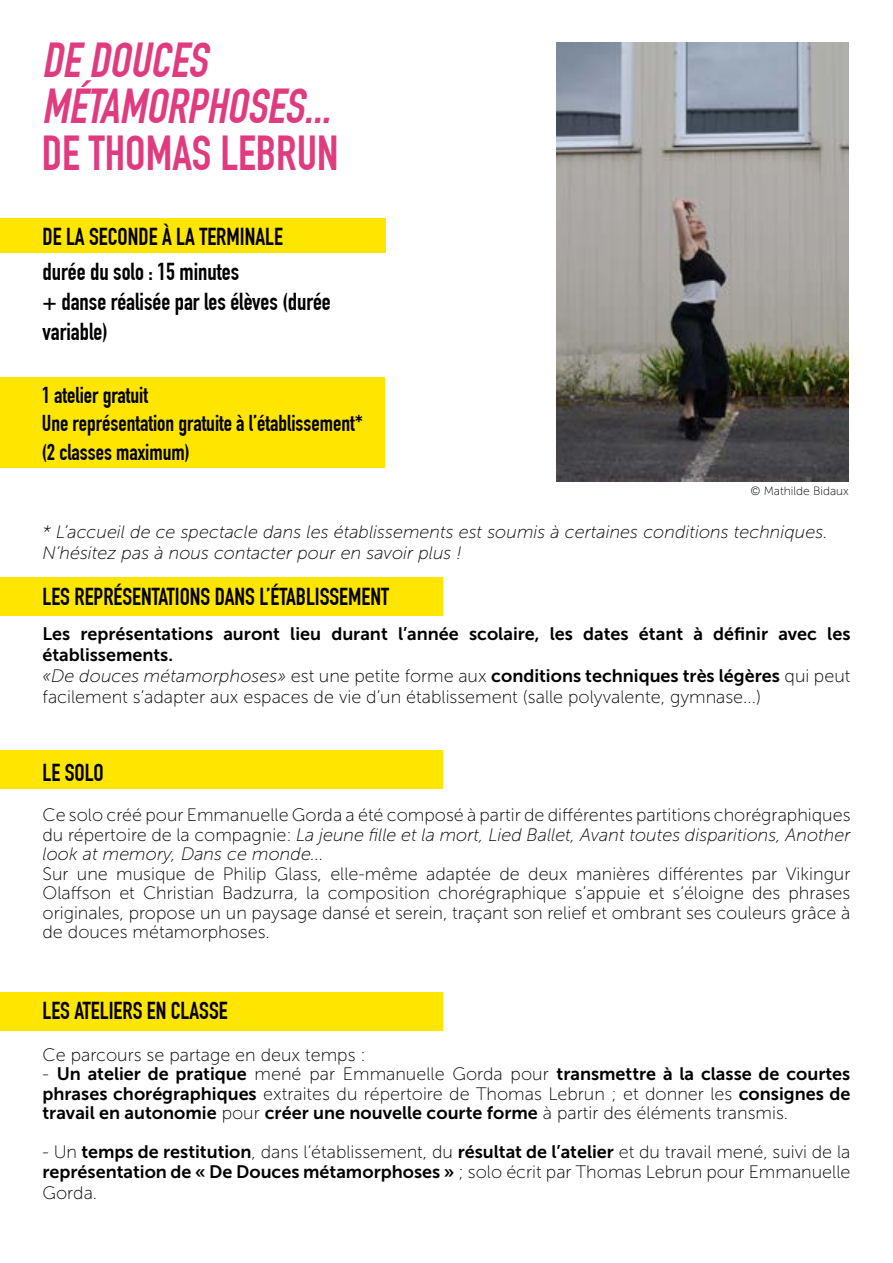
<style>
.page{position:relative;width:893px;height:1263px;background:#fff}
.page>*{position:absolute;margin:0;border:0;box-sizing:border-box;transform-origin:0 0}
.t1{font:italic 700 48px/46.5px "DIN Condensed";color:#e03b7f}
.t2{font:700 48px "DIN Condensed";color:#e03b7f}
.t3{font:700 24px/30px "DIN Condensed";color:#000}
.t4{font:700 22.5px/28.5px "DIN Condensed";color:#000}
.t5{font:18px/19.5px "Museo Sans 100";color:#000;text-align:justify}
.t6{font:18px/21px "Museo Sans 700";color:#000}
.t7{font:italic 18px/21px "Museo Sans 100";color:#000}
.t8{font:12px "Museo Sans 100";color:#000}
.s1{font-family:"Museo Sans 100";font-style:italic}
.s2{font-family:"Museo Sans 100"}
.s3{font-style:italic}
.s4{font-family:"Museo Sans 700"}
</style>
<div class="page">
<div style="left:0;top:218px;width:386px;height:34px;background:#ffe600"></div>
<div style="left:0;top:577px;width:442px;height:38px;background:#ffe600"></div>
<div style="left:0;top:751px;width:442px;height:38px;background:#ffe600"></div>
<div style="left:0;top:992px;width:442px;height:38px;background:#ffe600"></div>
<div style="left:0;top:377px;width:385px;height:91px;background:#ffe600"></div>
<img style="left:556px;top:43px;width:293px;height:439px">
<h1 class="t1" style="left:42px;top:37px;width:300px">DEDOUCES<br>MÉTAMORPHOSES...</h1>
<h1 class="t2" style="left:42px;top:125px;width:298px">DE THOMAS LEBRUN</h1>
<h2 class="t3" style="left:43px;top:222px;width:242px">DE LA SECONDE À LA TERMINALE</h2>
<h2 class="t3" style="left:43px;top:257px;width:290px">durée du solo : 15 minutes<br>+ danse réalisée par les élèves (durée variable)</h2>
<p class="t4" style="left:42px;top:381px;width:323px">1 atelier gratuit<br>Une représentation gratuite à l’établissement* (2 classes maximum)</p>
<p class="t8" style="left:750px;top:484px;width:100px">© Mathilde Bidaux</p>
<p class="t7" style="left:43px;top:522px;width:787px">* L’accueil de ce spectacle dans les établissements est soumis à certaines conditions techniques.<br>N’hésitez pas à nous contacter pour en savoir plus !</p>
<h2 class="t3" style="left:43px;top:582px;width:348px">LES REPRÉSENTATIONS DANS L’ÉTABLISSEMENT</h2>
<p class="t6" style="left:43px;top:623px;width:809px">Les représentations auront lieu durant l’année scolaire, les dates étant à définir avec les établissements.<br><span class="s1">«De douces métamorphoses»</span> <span class="s2">est une petite forme aux</span> conditions techniques très légères <span class="s2">qui peut</span></p>
<p class="t5" style="left:43px;top:687px;width:720px">facilement s’adapter aux espaces de vie d’un établissement (salle polyvalente, gymnase...)</p>
<h2 class="t3" style="left:43px;top:757px;width:63px">LE SOLO</h2>
<p class="t5" style="left:43px;top:805px;width:809px">Ce solo créé pour Emmanuelle Gorda a été composé à partir de différentes partitions chorégraphiques du répertoire de la compagnie: <span class="s3">La jeune fille et la mort, Lied Ballet, Avant toutes disparitions, Another look at memory, Dans ce monde...</span></p>
<p class="t5" style="left:43px;top:864px;width:809px">Sur une musique de Philip Glass, elle-même adaptée de deux manières différentes par Vikingur Olaffson et Christian Badzurra, la composition chorégraphique s’appuie et s’éloigne des phrases originales, propose un un paysage dansé et serein, traçant son relief et ombrant ses couleurs grâce à de douces métamorphoses.</p>
<h2 class="t3" style="left:43px;top:995px;width:187px">LES ATELIERS EN CLASSE</h2>
<p class="t5" style="left:43px;top:1045px;width:325px">Ce parcours se partage en deux temps :</p>
<p class="t6" style="left:43px;top:1063px;width:809px"><span class="s2">-</span> Un atelier de pratique <span class="s2">mené par Emmanuelle Gorda pour</span> transmettre à la classe de courtes</p>
<p class="t5" style="left:43px;top:1084px;width:809px"><span class="s4">phrases chorégraphiques</span> extraites du répertoire de Thomas Lebrun ; et donner les <span class="s4">consignes de</span></p>
<p class="t6" style="left:43px;top:1102px;width:747px">travail en autonomie <span class="s2">pour</span> créer une nouvelle courte forme <span class="s2">à partir des éléments transmis.</span></p>
<p class="t5" style="left:43px;top:1142px;width:809px">- Un <span class="s4">temps de restitution</span>, dans l’établissement, du <span class="s4">résultat de l’atelier</span> et du travail mené, suivi de la</p>
<p class="t6" style="left:43px;top:1161px;width:809px">représentation de « De Douces métamorphoses » <span class="s2">; solo écrit par Thomas Lebrun pour Emmanuelle</span></p>
<p class="t5" style="left:43px;top:1183px;width:56px">Gorda.</p>
</div>
